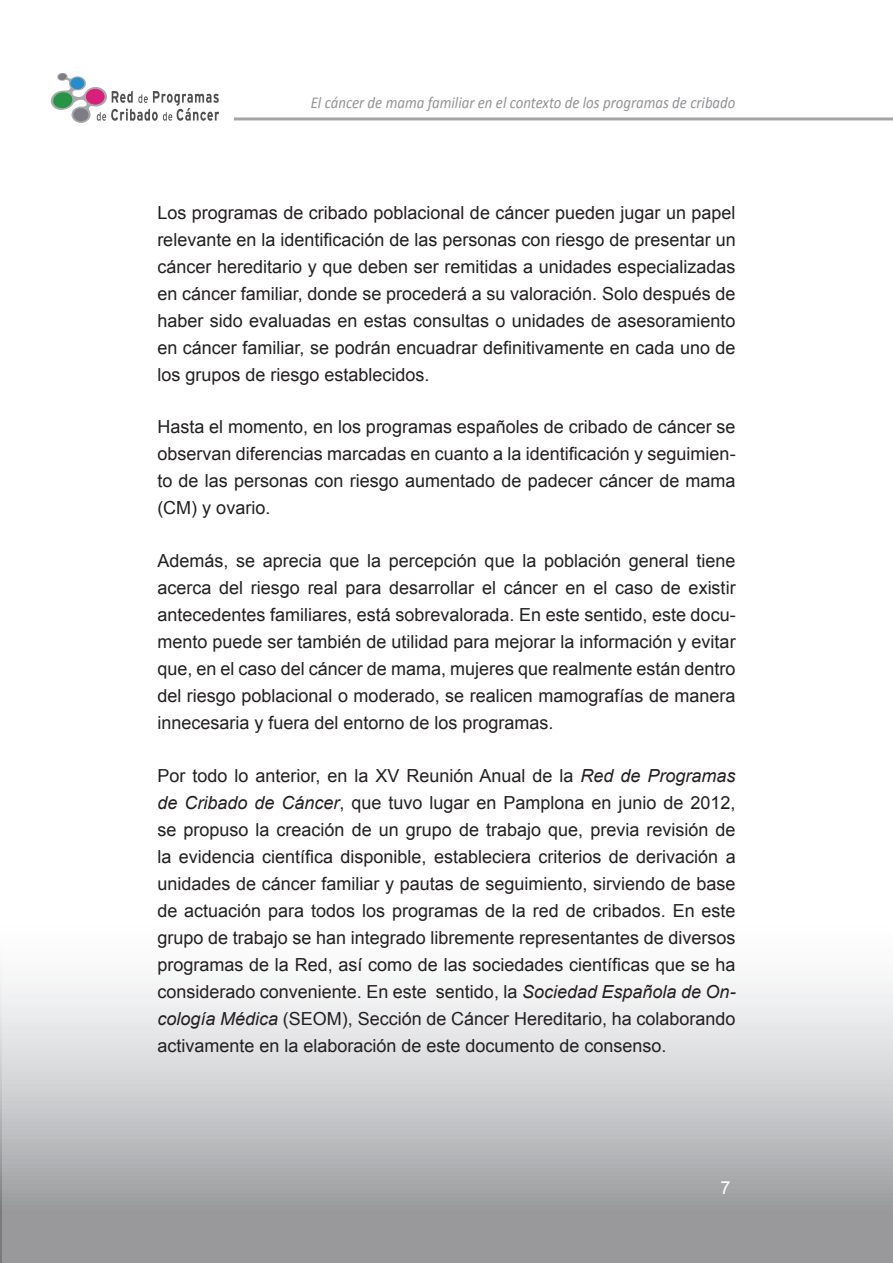
<style>
.page{position:relative;width:893px;height:1263px;background:#fff}
.page>*{position:absolute;margin:0;border:0;box-sizing:border-box;transform-origin:0 0}
.t1{font:18px/27px "Arial";color:#231f20;text-align:justify}
.t2{font:18px "Arial";color:#fff}
.t3{font:italic 16.5px "Calibri";color:#919396;scale:.9 1}
.s1{font-style:italic}
</style>
<div class="page">
<svg style="left:1px;top:972px;width:892px;height:291px;background:#c3c4c6"></svg>
<svg style="left:0;top:972px;width:1px;height:291px"></svg>
<hr style="left:234px;top:117px;width:659px;height:3px;background:#231f20">
<svg style="left:50px;top:73px;width:169px;height:50px"></svg>
<p class="t3" style="left:311px;top:92px;width:474px">El cáncer de mama familiar en el contexto de los programas de cribado</p>
<p class="t1" style="left:157px;top:199px;width:580px">Los programas de cribado poblacional de cáncer pueden jugar un papel relevante en la identificación de las personas con riesgo de presentar un cáncer hereditario y que deben ser remitidas a unidades especializadas en cáncer familiar, donde se procederá a su valoración. Solo después de haber sido evaluadas en estas consultas o unidades de asesoramiento en cáncer familiar, se podrán encuadrar definitivamente en cada uno de los grupos de riesgo establecidos.</p>
<p class="t1" style="left:157px;top:414px;width:580px">Hasta el momento, en los programas españoles de cribado de cáncer se observan diferencias marcadas en cuanto a la identificación y seguimien&shy;to de las personas con riesgo aumentado de padecer cáncer de mama (CM) y ovario.</p>
<p class="t1" style="left:157px;top:547px;width:580px">Además, se aprecia que la percepción que la población general tiene acerca del riesgo real para desarrollar el cáncer en el caso de existir antecedentes familiares, está sobrevalorada. En este sentido, este docu&shy;mento puede ser también de utilidad para mejorar la información y evitar que, en el caso del cáncer de mama, mujeres que realmente están dentro del riesgo poblacional o moderado, se realicen mamografías de manera innecesaria y fuera del entorno de los programas.</p>
<p class="t1" style="left:157px;top:762px;width:580px">Por todo lo anterior, en la XV Reunión Anual de la <span class="s1">Red de Programas de Cribado de Cáncer</span>, que tuvo lugar en Pamplona en junio de 2012, se propuso la creación de un grupo de trabajo que, previa revisión de la evidencia científica disponible, estableciera criterios de derivación a unidades de cáncer familiar y pautas de seguimiento, sirviendo de base de actuación para todos los programas de la red de cribados. En este grupo de trabajo se han integrado libremente representantes de diversos programas de la Red, así como de las sociedades científicas que se ha considerado conveniente. En este sentido, la <span class="s1">Sociedad Española de On&shy;cología Médica</span> (SEOM), Sección de Cáncer Hereditario, ha colaborando activamente en la elaboración de este documento de consenso.</p>
<p class="t2" style="left:720px;top:1175px;width:12px">7</p>
</div>
